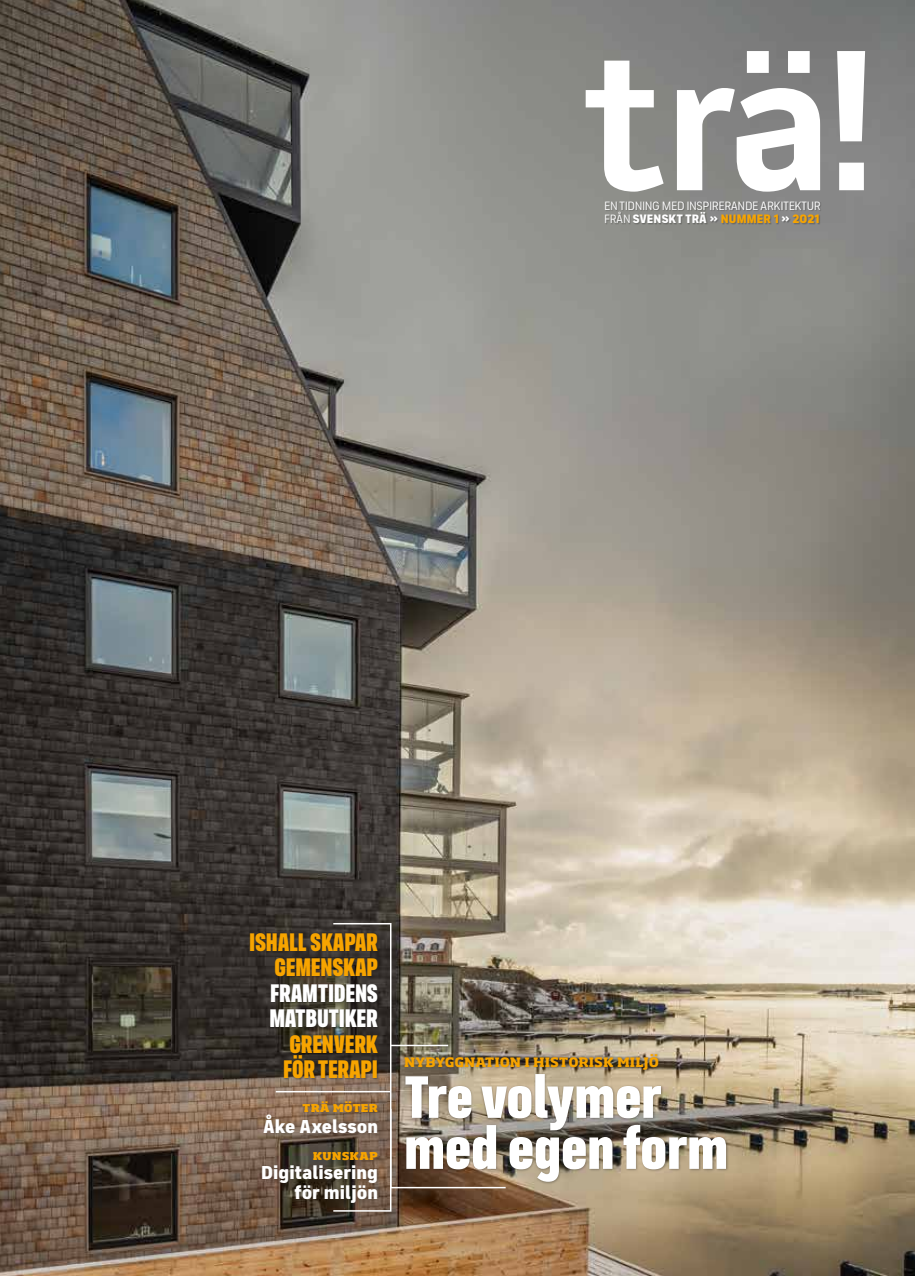
<style>
.page{position:relative;width:915px;height:1276px;background:#fff}
.page>*{position:absolute;margin:0;border:0;box-sizing:border-box;transform-origin:0 0}
.t1{font:900 60px/51px "FS Industrie Cd";color:#fff}
.t2{font:900 25.5px/25.5px "FS Industrie Cd";letter-spacing:-.01em;color:#f7a400;text-align:right}
.t3{font:900 25.5px/25.5px "FS Industrie Cd";letter-spacing:-.01em;color:#fff}
.t4{font:900 18.75px/19.5px "FS Industrie";color:#fff;text-align:right}
.t5{font:700 16.5px "Soho Std";letter-spacing:-.005em;color:#f7a400}
.t6{font:800 13.5px "Soho Std";color:#f7a400}
.t7{font:12.3px/12.8px "FS Industrie";letter-spacing:-.04em;color:#fff}
.s1{font-weight:900}
.s2{font-weight:900;color:#f7a400}
</style>
<div class="page">
<img style="left:0;top:0;width:914px;height:1276px">
<svg style="left:585px;top:51px;width:279px;height:141px"></svg>
<div style="left:605px;top:202px;width:216px;height:22px;background:#1d1d1b;opacity:.3"></div>
<div style="left:254px;top:1094px;width:134px;height:118px;background:#1d1d1b;opacity:.4"></div>
<div style="left:249px;top:932px;width:131px;height:148px;background:#1d1d1b;opacity:.5"></div>
<hr style="left:276px;top:1091px;width:114px;height:1px;background:#fff">
<svg style="left:331px;top:1189px;width:61px;height:23px"></svg>
<svg style="left:331px;top:922px;width:176px;height:267px;background:#645a4c"></svg>
<div style="left:403px;top:1052px;width:326px;height:132px;background:#1d1d1b;opacity:.4"></div>
<p class="t7" style="left:604px;top:199px;width:218px">EN TIDNING MED INSPIRERANDE ARKITEKTUR<br>FRÅN <span class="s1">SVENSKT TRÄ »</span> <span class="s2">NUMMER 1</span> <span class="s1">»</span> <span class="s2">2021</span></p>
<h2 class="t2" style="left:249px;top:929px;width:130px">ISHALL SKAPAR<br>GEMENSKAP</h2>
<h2 class="t3" style="left:269px;top:980px;width:110px">FRAMTIDENS<br>MATBUTIKER</h2>
<h2 class="t2" style="left:283px;top:1031px;width:96px;text-align:left">GRENVERK<br>FÖR TERAPI</h2>
<p class="t6" style="left:302px;top:1098px;width:77px">TRÄ MÖTER</p>
<h3 class="t4" style="left:263px;top:1116px;width:116px">Åke Axelsson</h3>
<p class="t6" style="left:312px;top:1146px;width:67px">KUNSKAP</p>
<h3 class="t4" style="left:261px;top:1162px;width:118px">Digitalisering för miljön</h3>
<h3 class="t5" style="left:404px;top:1050px;width:256px">NYBYGGNATION I HISTORISK MILJÖ</h3>
<h1 class="t1" style="left:404px;top:1070px;width:325px">Tre volymer med egen form</h1>
</div>
